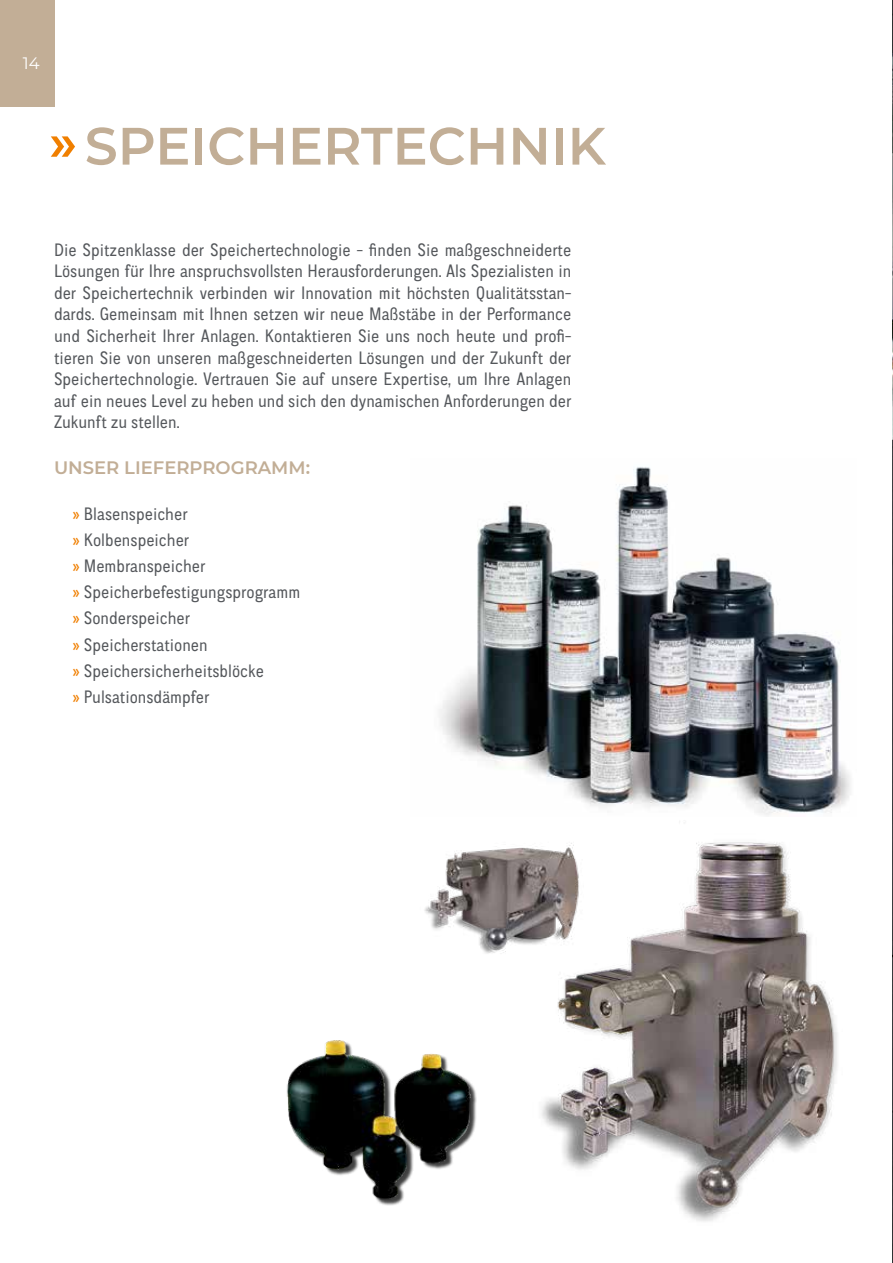
<style>
.page{position:relative;width:893px;height:1263px;background:#fff}
.page>*{position:absolute;margin:0;border:0;box-sizing:border-box;transform-origin:0 0}
.t1{font:600 52.5px "Montserrat";color:#c2ae96}
.t2{font:18px/21.6px "CA Normal";color:#54575b;text-align:justify}
.t3{font:600 18px "Montserrat";color:#c2ae96}
.t4{font:16.5px "Montserrat";color:#fff}
.s1{color:#f07f00}
</style>
<div class="page">
<img style="left:892px;top:0;width:1px;height:1263px">
<div style="left:0;top:0;width:54px;height:106px;background:#c2ae96"></div>
<img style="left:892px;top:54px;width:1px;height:385px">
<img style="left:286px;top:1040px;width:100px;height:165px">
<img style="left:386px;top:842px;width:451px;height:380px">
<img style="left:439px;top:467px;width:411px;height:348px">
<p class="t4" style="left:23px;top:51px;width:18px">14</p>
<h1 class="t1" style="left:49px;top:109px;width:559px"><span class="s1">»</span> SPEICHERTECHNIK</h1>
<p class="t2" style="left:54px;top:238px;width:519px">Die Spitzenklasse der Speichertechnologie - finden Sie maßgeschneiderte Lösungen für Ihre anspruchsvollsten Herausforderungen. Als Spezialisten in der Speichertechnik verbinden wir Innovation mit höchsten Qualitätsstan&shy;dards. Gemeinsam mit Ihnen setzen wir neue Maßstäbe in der Performance und Sicherheit Ihrer Anlagen. Kontaktieren Sie uns noch heute und profi&shy;tieren Sie von unseren maßgeschneiderten Lösungen und der Zukunft der Speichertechnologie. Vertrauen Sie auf unsere Expertise, um Ihre Anlagen auf ein neues Level zu heben und sich den dynamischen Anforderungen der Zukunft zu stellen.</p>
<p class="t3" style="left:54px;top:455px;width:258px">UNSER LIEFERPROGRAMM:</p>
<p class="t2" style="left:72px;top:500px;width:230px;line-height:26.2px;text-align:left"><span class="s1">»</span> Blasenspeicher<br><span class="s1">»</span> Kolbenspeicher<br><span class="s1">»</span> Membranspeicher<br><span class="s1">»</span> Speicherbefestigungsprogramm <span class="s1">»</span> Sonderspeicher<br><span class="s1">»</span> Speicherstationen<br><span class="s1">»</span> Speichersicherheitsblöcke<br><span class="s1">»</span> Pulsationsdämpfer</p>
</div>
